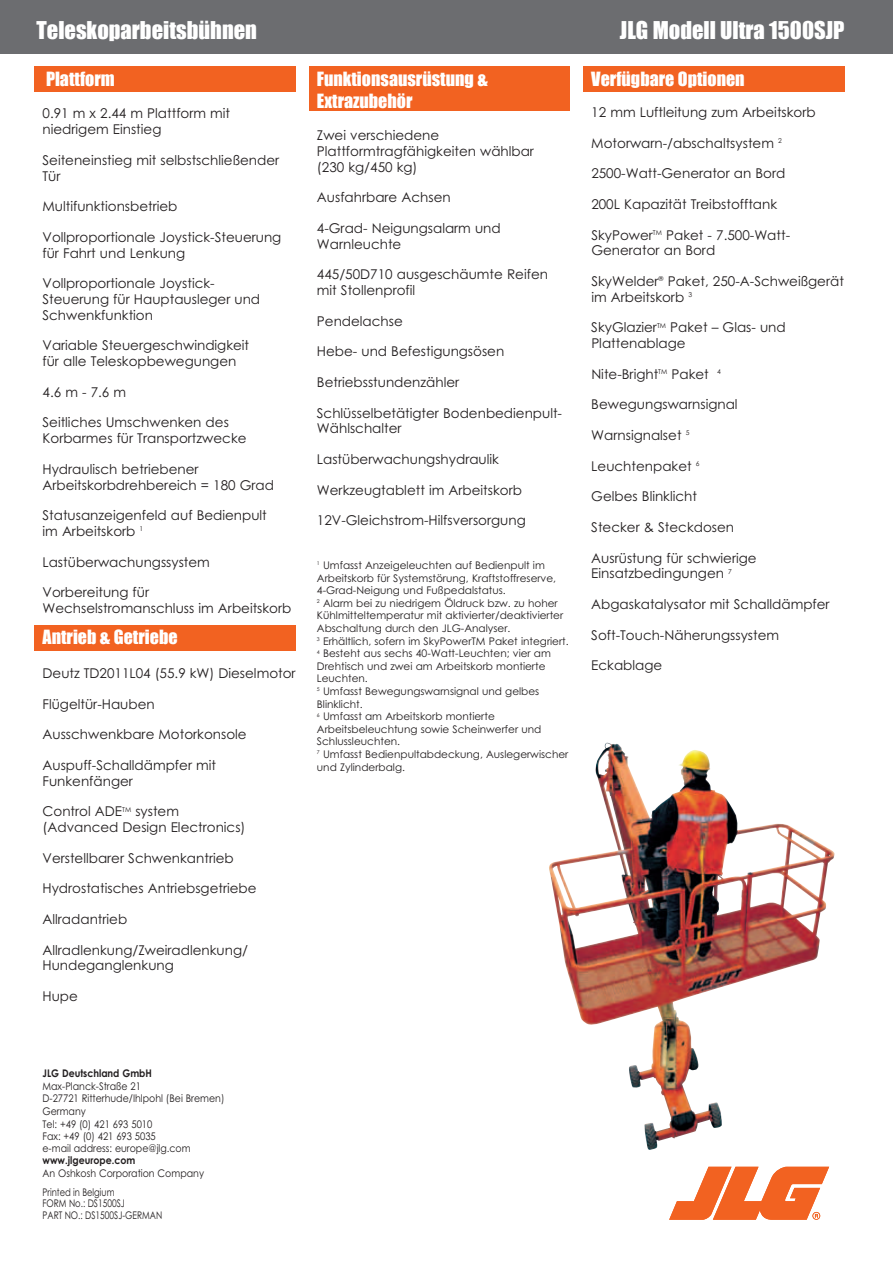
<style>
.page{position:relative;width:893px;height:1263px;background:#fff}
.page>*{position:absolute;margin:0;border:0;box-sizing:border-box;transform-origin:0 0}
.t1{font:22.5px "Impact";color:#fff}
.t2{font:18px/21.6px "Impact";color:#fff}
.t3{font:13.5px/15.8px "Century Gothic Std";color:#231f20}
.t4{font:10.5px/12.6px "Century Gothic Std";color:#231f20}
.t5{font:10.5px/12.5px "Century Gothic Std";color:#231f20;scale:.9 1}
.t6{font:10.5px/11.7px "Century Gothic Std";color:#231f20;scale:.8 1}
.t7{font:700 10.5px "Century Gothic Std";color:#231f20;scale:.9 1}
</style>
<div class="page">
<img style="left:549px;top:746px;width:173px;height:404px">
<div style="left:309px;top:67px;width:261px;height:44px;background:#f26221"></div>
<div style="left:583px;top:67px;width:261px;height:25px;background:#f26221"></div>
<div style="left:34px;top:625px;width:262px;height:25px;background:#f26221"></div>
<div style="left:34px;top:67px;width:262px;height:25px;background:#f26221"></div>
<div style="left:0;top:0;width:893px;height:54px;background:#6c6d70"></div>
<svg style="left:669px;top:1167px;width:160px;height:53px"></svg>
<h1 class="t1" style="left:37px;top:13px;width:222px">Teleskoparbeitsbühnen</h1>
<h1 class="t1" style="left:620px;top:13px;width:226px">JLG Modell Ultra 1500SJP</h1>
<h2 class="t2" style="left:46px;top:68px;width:70px">Plattform</h2>
<p class="t3" style="left:43px;top:106px;width:189px">0.91 m x 2.44 m Plattform mit niedrigem Einstieg</p>
<p class="t3" style="left:43px;top:152px;width:238px">Seiteneinstieg mit selbstschließender<br>Tür</p>
<p class="t3" style="left:43px;top:198px;width:136px">Multifunktionsbetrieb</p>
<p class="t3" style="left:43px;top:229px;width:240px">Vollproportionale Joystick-Steuerung für Fahrt und Lenkung</p>
<p class="t3" style="left:43px;top:275px;width:219px">Vollproportionale Joystick-<br>Steuerung für Hauptausleger und<br>Schwenkfunktion</p>
<p class="t3" style="left:43px;top:337px;width:208px">Variable Steuergeschwindigkeit für alle Teleskopbewegungen</p>
<p class="t3" style="left:43px;top:384px;width:85px">4.6 m - 7.6 m</p>
<p class="t3" style="left:43px;top:415px;width:206px">Seitliches Umschwenken des<br>Korbarmes für Transportzwecke</p>
<p class="t3" style="left:43px;top:461px;width:233px">Hydraulisch betriebener<br>Arbeitskorbdrehbereich = 180 Grad</p>
<p class="t3" style="left:43px;top:507px;width:226px">Statusanzeigenfeld auf Bedienpult im Arbeitskorb <sup>1</sup></p>
<p class="t3" style="left:43px;top:554px;width:169px">Lastüberwachungssystem</p>
<p class="t3" style="left:43px;top:584px;width:250px">Vorbereitung für<br>Wechselstromanschluss im Arbeitskorb</p>
<h2 class="t2" style="left:43px;top:626px;width:137px">Antrieb &amp; Getriebe</h2>
<p class="t3" style="left:43px;top:665px;width:255px">Deutz TD2011L04 (55.9 kW) Dieselmotor</p>
<p class="t3" style="left:43px;top:696px;width:114px">Flügeltür-Hauben</p>
<p class="t3" style="left:43px;top:726px;width:206px">Ausschwenkbare Motorkonsole</p>
<p class="t3" style="left:43px;top:757px;width:175px">Auspuff-Schalldämpfer mit<br>Funkenfänger</p>
<p class="t3" style="left:43px;top:803px;width:205px">Control ADE<sup>TM</sup> system (Advanced Design Electronics)</p>
<p class="t3" style="left:43px;top:850px;width:193px">Verstellbarer Schwenkantrieb</p>
<p class="t3" style="left:43px;top:880px;width:216px">Hydrostatisches Antriebsgetriebe</p>
<p class="t3" style="left:43px;top:911px;width:86px">Allradantrieb</p>
<p class="t3" style="left:43px;top:942px;width:207px">Allradlenkung/Zweiradlenkung/<br>Hundeganglenkung</p>
<p class="t3" style="left:43px;top:988px;width:37px">Hupe</p>
<h2 class="t2" style="left:317px;top:68px;width:172px">Funktionsausrüstung &amp;<br>Extrazubehör</h2>
<p class="t3" style="left:317px;top:127px;width:219px">Zwei verschiedene<br>Plattformtragfähigkeiten wählbar (230 kg/450 kg)</p>
<p class="t3" style="left:317px;top:189px;width:135px">Ausfahrbare Achsen</p>
<p class="t3" style="left:317px;top:220px;width:185px">4-Grad- Neigungsalarm und<br>Warnleuchte</p>
<p class="t3" style="left:317px;top:266px;width:233px">445/50D710 ausgeschäumte Reifen mit Stollenprofil</p>
<p class="t3" style="left:317px;top:313px;width:87px">Pendelachse</p>
<p class="t3" style="left:317px;top:343px;width:189px">Hebe- und Befestigungsösen</p>
<p class="t3" style="left:317px;top:374px;width:144px">Betriebsstundenzähler</p>
<p class="t3" style="left:317px;top:405px;width:247px">Schlüsselbetätigter Bodenbedienpult-<br>Wählschalter</p>
<p class="t3" style="left:317px;top:451px;width:184px">Lastüberwachungshydraulik</p>
<p class="t3" style="left:317px;top:482px;width:207px">Werkzeugtablett im Arbeitskorb</p>
<p class="t3" style="left:317px;top:512px;width:210px">12V-Gleichstrom-Hilfsversorgung</p>
<p class="t4" style="left:317px;top:559px;width:253px"><sup>1</sup> Umfasst Anzeigeleuchten auf Bedienpult im Arbeitskorb für Systemstörung, Kraftstoffreserve, 4-Grad-Neigung und Fußpedalstatus.<br><sup>2</sup> Alarm bei zu niedrigem Öldruck bzw. zu hoher Kühlmitteltemperatur mit aktivierter/deaktivierter Abschaltung durch den JLG-Analyser.<br><sup>3</sup> Erhältlich, sofern im SkyPowerTM Paket integriert.<br><sup>4</sup> Besteht aus sechs 40-Watt-Leuchten; vier am Drehtisch und zwei am Arbeitskorb montierte Leuchten.<br><sup>5</sup> Umfasst Bewegungswarnsignal und gelbes Blinklicht.<br><sup>6</sup> Umfasst am Arbeitskorb montierte Arbeitsbeleuchtung sowie Scheinwerfer und Schlussleuchten.<br><sup>7</sup> Umfasst Bedienpultabdeckung, Auslegerwischer und Zylinderbalg.</p>
<h2 class="t2" style="left:591px;top:68px;width:155px">Verfügbare Optionen</h2>
<p class="t3" style="left:591px;top:104px;width:226px">12 mm Luftleitung zum Arbeitskorb</p>
<p class="t3" style="left:591px;top:135px;width:192px">Motorwarn-/abschaltsystem <sup>2</sup></p>
<p class="t3" style="left:591px;top:165px;width:196px">2500-Watt-Generator an Bord</p>
<p class="t3" style="left:591px;top:196px;width:187px">200L Kapazität Treibstofftank</p>
<p class="t3" style="left:591px;top:227px;width:200px">SkyPower<sup>TM</sup> Paket - 7.500-Watt-<br>Generator an Bord</p>
<p class="t3" style="left:591px;top:273px;width:254px">SkyWelder<sup>®</sup> Paket, 250-A-Schweißgerät im Arbeitskorb <sup>3</sup></p>
<p class="t3" style="left:591px;top:319px;width:196px">SkyGlazier<sup>TM</sup> Paket – Glas- und<br>Plattenablage</p>
<p class="t3" style="left:591px;top:366px;width:131px">Nite-Bright<sup>TM</sup> Paket <sup>4</sup></p>
<p class="t3" style="left:591px;top:396px;width:148px">Bewegungswarnsignal</p>
<p class="t3" style="left:591px;top:427px;width:100px">Warnsignalset <sup>5</sup></p>
<p class="t3" style="left:591px;top:458px;width:110px">Leuchtenpaket <sup>6</sup></p>
<p class="t3" style="left:591px;top:488px;width:107px">Gelbes Blinklicht</p>
<p class="t3" style="left:591px;top:519px;width:144px">Stecker &amp; Steckdosen</p>
<p class="t3" style="left:591px;top:550px;width:167px">Ausrüstung für schwierige<br>Einsatzbedingungen <sup>7</sup></p>
<p class="t3" style="left:591px;top:596px;width:240px">Abgaskatalysator mit Schalldämpfer</p>
<p class="t3" style="left:591px;top:627px;width:189px">Soft-Touch-Näherungssystem</p>
<p class="t3" style="left:591px;top:657px;width:72px">Eckablage</p>
<p class="t7" style="left:43px;top:1067px;width:123px">JLG Deutschland GmbH</p>
<p class="t5" style="left:43px;top:1079px;width:204px">Max-Planck-Straße 21<br>D-27721 Ritterhude/Ihlpohl (Bei Bremen)<br>Germany<br>Tel: +49 (0) 421 693 5010<br>Fax: +49 (0) 421 693 5035<br>e-mail address: europe@jlg.com</p>
<p class="t7" style="left:43px;top:1154px;width:105px">www.jlgeurope.com</p>
<p class="t5" style="left:43px;top:1166px;width:181px">An Oshkosh Corporation Company</p>
<p class="t6" style="left:43px;top:1186px;width:151px">Printed in Belgium<br>FORM No.: DS1500SJ<br>PART NO.: DS1500SJ-GERMAN</p>
</div>
